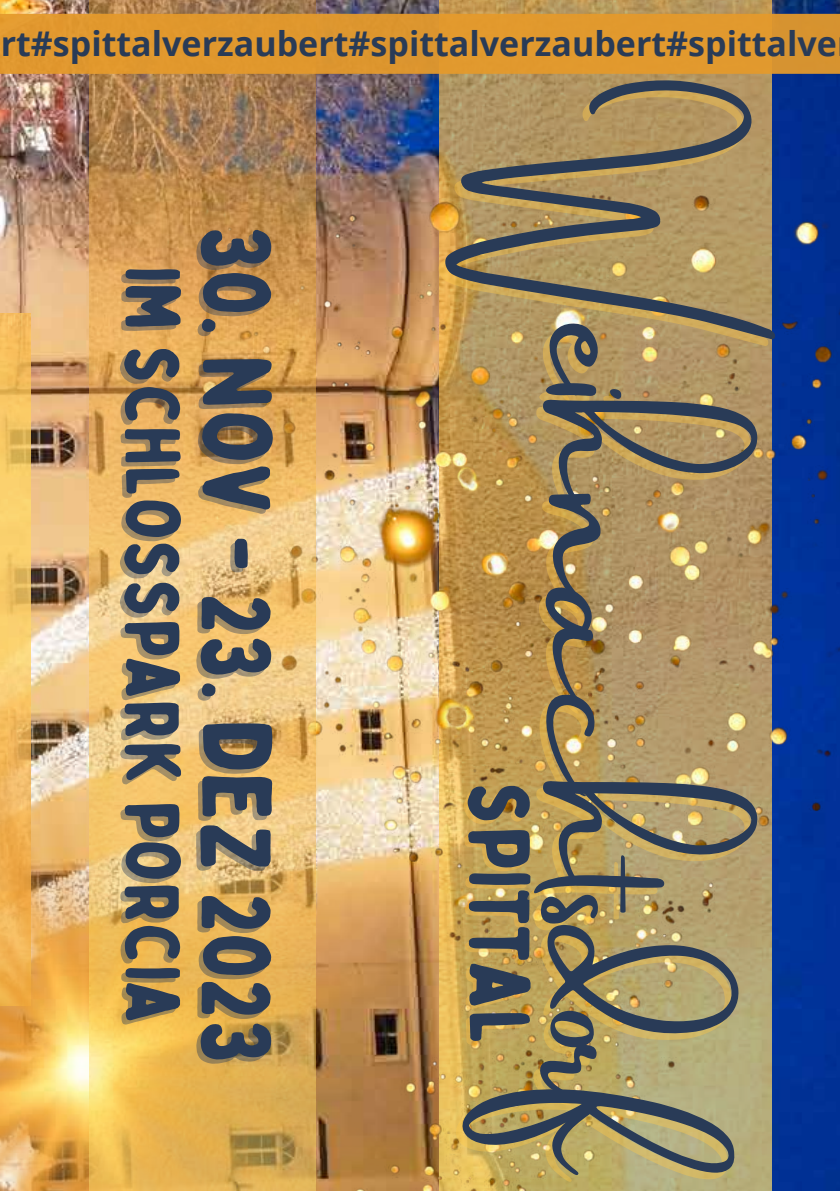
<style>
.page{position:relative;width:840px;height:1191px;background:#fff}
.page>*{position:absolute;margin:0;border:0;box-sizing:border-box;transform-origin:0 0}
.t1{font:151.8px "Amsterdam Two";color:#293b57}
.t2{font:97px "Bobby Jones Soft";color:#293b57}
.t3{font:85.8px "Bobby Jones Soft";color:#293b57}
.t4{font:76.2px "Bobby Jones Soft";color:#293b57}
.t5{font:700 34px "Open Sans";color:#293b57}
</style>
<div class="page">
<img style="left:0;top:0;width:839px;height:181px">
<img style="left:439px;top:0;width:332px;height:181px">
<img style="left:0;top:181px;width:839px;height:1010px">
<img style="left:0;top:584px;width:551px;height:607px">
<img style="left:90px;top:0;width:225px;height:1191px">
<svg style="left:0;top:14px;width:839px;height:60px;fill:#e1982e"></svg>
<p class="t5" style="left:1px;top:20px;width:837px">rt#spittalverzaubert#spittalverzaubert#spittalve</p>
<h1 class="t1" style="left:680px;top:79px;width:1100px;rotate:90deg">Weihnachtsdorf</h1>
<h2 class="t2" style="left:297px;top:226px;width:840px;rotate:90deg">30. nov - 23. dez 2023</h2>
<h3 class="t4" style="left:200px;top:266px;width:759px;rotate:90deg">im schlosspark porcia</h3>
<h3 class="t3" style="left:552px;top:782px;width:264px;rotate:90deg">spittal</h3>
</div>
